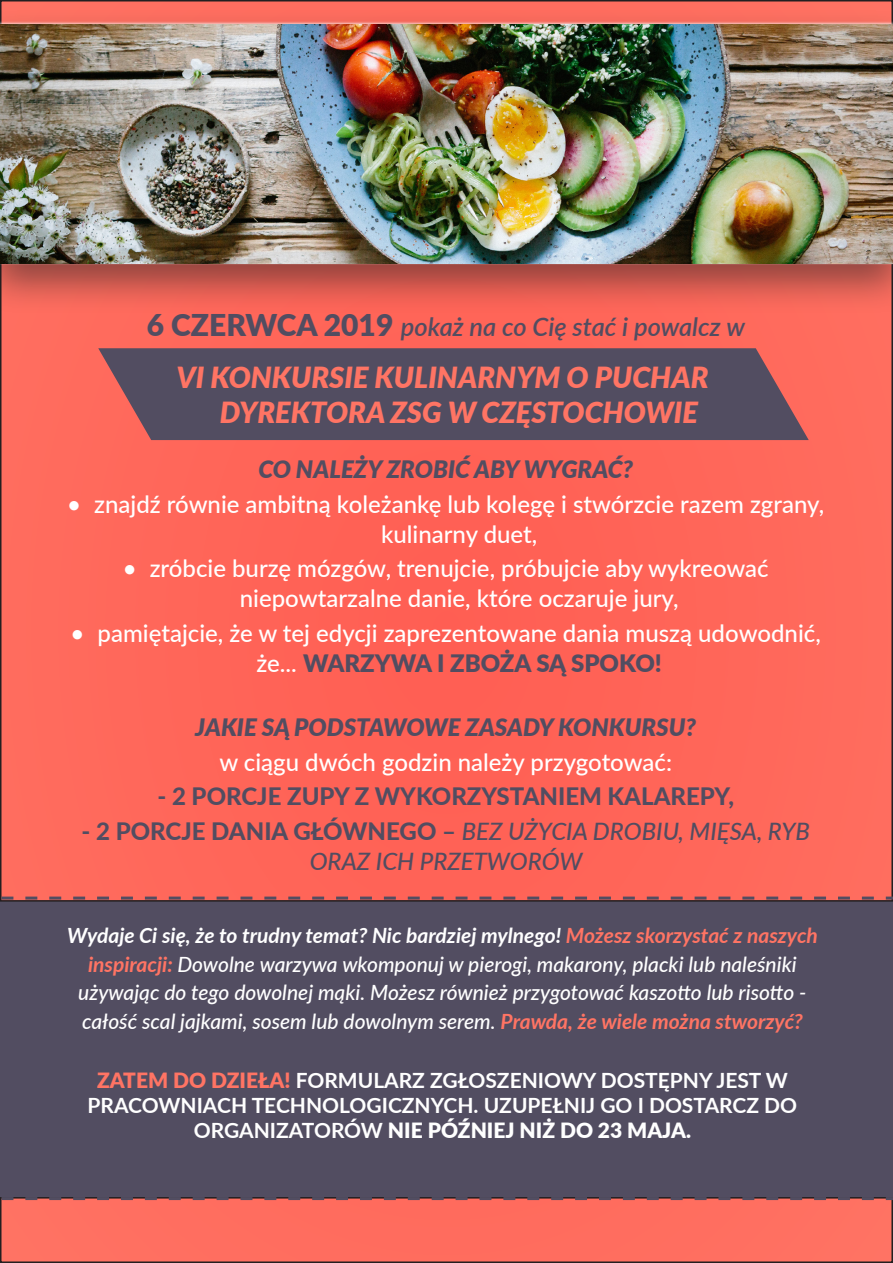
<style>
.page{position:relative;width:893px;height:1263px;background:#fff}
.page>*{position:absolute;margin:0;border:0;box-sizing:border-box;transform-origin:0 0}
.t1{font:italic 900 29.1px/35px "Lato";color:#ff7464}
.t2{font:italic 600 25.5px "Lato";color:#524d61}
.t3{font:500 24px/30px "Lato";color:#fff}
.t4{font:italic 500 24px/30px "Lato";color:#524d61;text-align:center}
.t5{font:italic 900 24px "Lato";color:#524d61}
.t6{font:800 24px "Lato";color:#524d61}
.t7{font:italic 500 21px/28.5px "Lato";color:#fff;text-align:center}
.t8{font:700 21px/25.2px "Lato";color:#fff;text-align:center}
.s1{font-weight:900;font-style:normal;font-size:30px}
.s2{font-weight:900;color:#524d61}
.s3{font-weight:800;font-style:normal}
.s4{font-weight:700}
.s5{font-weight:700;color:#ff7464}
.s6{font-weight:900;color:#ff7464}
.s7{font-weight:900}
</style>
<div class="page">
<div style="left:1px;top:1px;width:891px;height:1261px;background:#ff675a"></div>
<div style="left:0;top:9px;width:893px;height:305px;background:#231f20;opacity:.52"></div>
<div style="left:0;top:22px;width:893px;height:244px;background:#fff;opacity:.75"></div>
<img style="left:0;top:24px;width:893px;height:239px">
<div style="left:0;top:900px;width:893px;height:297px;background:#524d61"></div>
<svg style="left:98px;top:348px;width:711px;height:92px;background:#5f4f60"></svg>
<svg style="left:0;top:896px;width:893px;height:3px"></svg>
<svg style="left:0;top:1197px;width:893px;height:3px"></svg>
<p class="t2" style="left:147px;top:309px;width:600px"><span class="s1">6 CZERWCA 2019</span> pokaż na co Cię stać i powalcz w</p>
<p class="t1" style="left:220px;top:359px;width:490px;text-indent:-44px">VI KONKURSIE KULINARNYM O PUCHAR<br>DYREKTORA ZSG W CZĘSTOCHOWIE</p>
<p class="t5" style="left:258px;top:451px;width:376px">CO NALEŻY ZROBIĆ ABY WYGRAĆ?</p>
<p class="t3" style="left:381px;top:488px;width:445px;text-indent:-314px">• znajdź równie ambitną koleżankę lub kolegę i stwórzcie razem zgrany, kulinarny duet,</p>
<p class="t3" style="left:240px;top:552px;width:530px;text-indent:-117px">• zróbcie burzę mózgów, trenujcie, próbujcie aby wykreować niepowtarzalne danie, które oczaruje jury,</p>
<p class="t3" style="left:257px;top:617px;width:566px;text-indent:-186px">• pamiętajcie, że w tej edycji zaprezentowane dania muszą udowodnić, że... <span class="s2">WARZYWA I ZBOŻA SĄ SPOKO!</span></p>
<p class="t5" style="left:195px;top:709px;width:502px">JAKIE SĄ PODSTAWOWE ZASADY KONKURSU?</p>
<p class="t3" style="left:219px;top:746px;width:454px">w ciągu dwóch godzin należy przygotować:</p>
<p class="t6" style="left:157px;top:778px;width:578px">- 2 PORCJE ZUPY Z WYKORZYSTANIEM KALAREPY,</p>
<p class="t4" style="left:81px;top:815px;width:730px"><span class="s3">- 2 PORCJE DANIA GŁÓWNEGO –</span> BEZ UŻYCIA DROBIU, MIĘSA, RYB<br>ORAZ ICH PRZETWORÓW</p>
<p class="t7" style="left:67px;top:920px;width:752px"><span class="s4">Wydaje Ci się, że to trudny temat? Nic bardziej mylnego!</span> <span class="s5">Możesz skorzystać z naszych inspiracji:</span> Dowolne warzywa wkomponuj w pierogi, makarony, placki lub naleśniki używając do tego dowolnej mąki. Możesz również przygotować kaszotto lub risotto - całość scal jajkami, sosem lub dowolnym serem. <span class="s5">Prawda, że wiele można stworzyć?</span></p>
<p class="t8" style="left:88px;top:1067px;width:711px"><span class="s6">ZATEM DO DZIEŁA!</span> FORMULARZ ZGŁOSZENIOWY DOSTĘPNY JEST W<br>PRACOWNIACH TECHNOLOGICZNYCH. UZUPEŁNIJ GO I DOSTARCZ DO<br>ORGANIZATORÓW <span class="s7">NIE PÓŹNIEJ NIŻ DO 23 MAJA.</span></p>
</div>
